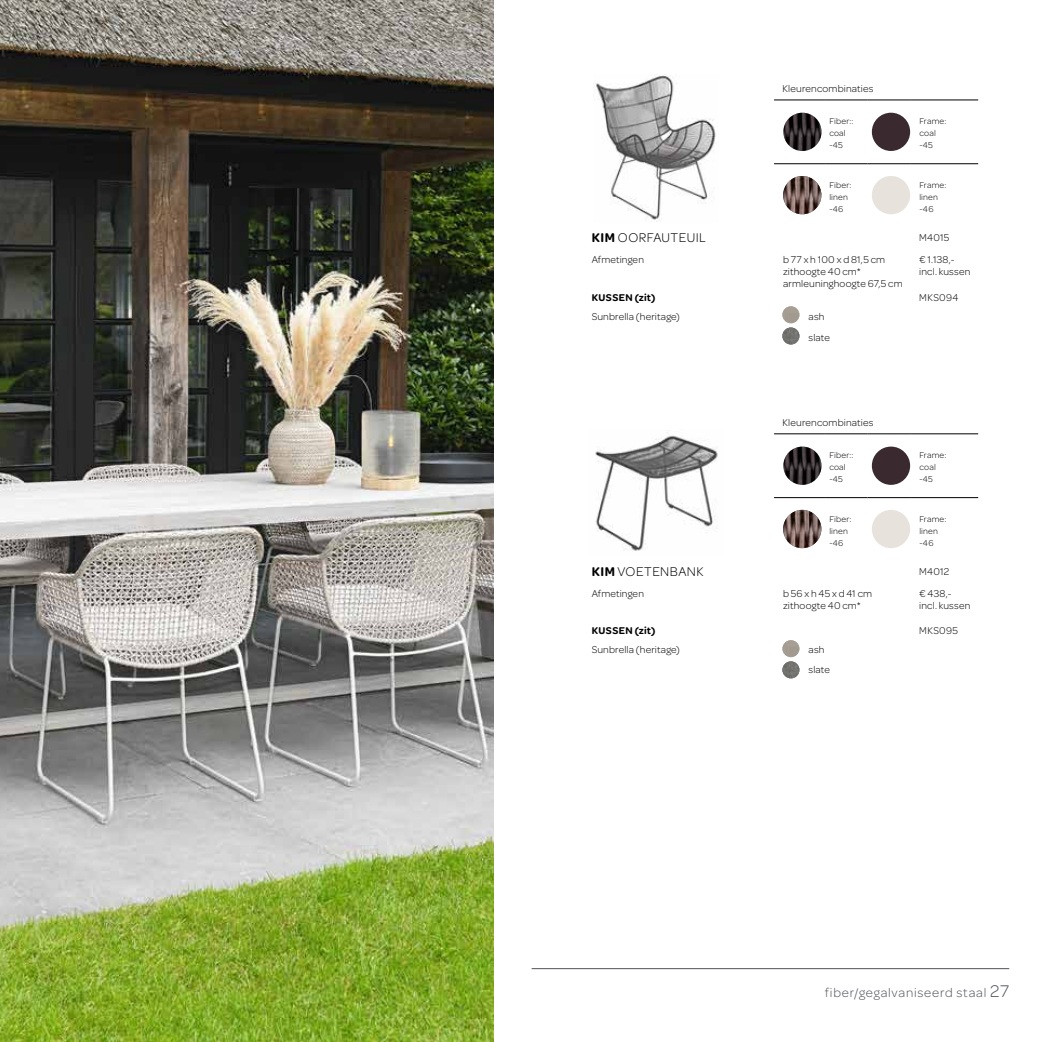
<style>
.page{position:relative;width:1042px;height:1042px;background:#fff}
.page>*{position:absolute;margin:0;border:0;box-sizing:border-box;transform-origin:0 0}
.t1{font:300 13.5px "Omnes";letter-spacing:.06em;color:#50535a}
.t2{font:300 13.5px "Omnes";letter-spacing:.035em;color:#000}
.t3{font:300 10.5px/12px "Omnes";letter-spacing:.015em;color:#000}
.t4{font:600 10.5px "Omnes";letter-spacing:.045em;color:#000}
.t5{font:300 9px/12px "Omnes";letter-spacing:.02em;color:#000}
.s1{font-weight:600}
.s2{font-size:18px}
</style>
<div class="page">
<img style="left:0;top:0;width:493px;height:1042px">
<img style="left:593px;top:74px;width:123px;height:148px">
<img style="left:595px;top:435px;width:123px;height:116px">
<hr style="left:531px;top:968px;width:478px;height:1px;background:#50535a">
<img style="left:783px;top:113px;width:38px;height:38px;border-radius:19px">
<hr style="left:774px;top:163px;width:51px;height:1px;background:#000">
<hr style="left:825px;top:163px;width:42px;height:1px;background:#000">
<hr style="left:867px;top:163px;width:44px;height:1px;background:#000">
<hr style="left:911px;top:163px;width:67px;height:1px;background:#000">
<hr style="left:774px;top:100px;width:51px;height:1px;background:#000">
<hr style="left:825px;top:100px;width:42px;height:1px;background:#000">
<hr style="left:867px;top:100px;width:44px;height:1px;background:#000">
<hr style="left:911px;top:100px;width:67px;height:1px;background:#000">
<div style="left:872px;top:113px;width:38px;height:38px;background:#3a2a2f;border-radius:50%"></div>
<div style="left:872px;top:176px;width:38px;height:38px;background:#e7e2dc;border-radius:50%"></div>
<img style="left:783px;top:176px;width:38px;height:38px;border-radius:19px">
<img style="left:783px;top:446px;width:38px;height:39px;border-radius:19px">
<hr style="left:774px;top:497px;width:51px;height:1px;background:#000">
<hr style="left:825px;top:497px;width:42px;height:1px;background:#000">
<hr style="left:867px;top:497px;width:44px;height:1px;background:#000">
<hr style="left:911px;top:497px;width:67px;height:1px;background:#000">
<hr style="left:774px;top:433px;width:51px;height:1px;background:#000">
<hr style="left:825px;top:433px;width:42px;height:1px;background:#000">
<hr style="left:867px;top:433px;width:44px;height:1px;background:#000">
<hr style="left:911px;top:433px;width:67px;height:1px;background:#000">
<div style="left:872px;top:446px;width:38px;height:39px;background:#3a2a2f;border-radius:50%"></div>
<div style="left:872px;top:510px;width:38px;height:38px;background:#e7e2dc;border-radius:50%"></div>
<img style="left:783px;top:510px;width:38px;height:38px;border-radius:19px">
<img style="left:782px;top:306px;width:17px;height:17px;border-radius:9px">
<img style="left:782px;top:640px;width:17px;height:17px;border-radius:9px">
<img style="left:782px;top:327px;width:17px;height:17px;border-radius:9px">
<img style="left:782px;top:661px;width:17px;height:17px;border-radius:9px">
<p class="t3" style="left:782px;top:82px;width:92px">Kleurencombinaties</p>
<p class="t5" style="left:829px;top:115px;width:26px">Fiber:: coal -45</p>
<p class="t5" style="left:919px;top:115px;width:28px">Frame: coal -45</p>
<p class="t5" style="left:829px;top:178px;width:24px">Fiber: linen -46</p>
<p class="t5" style="left:919px;top:178px;width:28px">Frame: linen -46</p>
<p class="t2" style="left:592px;top:229px;width:116px"><span class="s1">KIM</span> OORFAUTEUIL</p>
<p class="t3" style="left:919px;top:231px;width:32px">M4015</p>
<p class="t3" style="left:592px;top:253px;width:54px">Afmetingen</p>
<p class="t3" style="left:783px;top:253px;width:121px">b 77 x h 100 x d 81,5 cm zithoogte 40 cm* armleuninghoogte 67,5 cm</p>
<p class="t3" style="left:919px;top:253px;width:53px">€ 1.138,- incl. kussen</p>
<p class="t4" style="left:592px;top:290px;width:65px">KUSSEN (zit)</p>
<p class="t3" style="left:919px;top:290px;width:41px">MKS094</p>
<p class="t3" style="left:592px;top:310px;width:90px">Sunbrella (heritage)</p>
<p class="t3" style="left:808px;top:305px;width:23px;line-height:21.3px">ash slate</p>
<p class="t3" style="left:782px;top:416px;width:92px">Kleurencombinaties</p>
<p class="t5" style="left:829px;top:448px;width:26px">Fiber:: coal -45</p>
<p class="t5" style="left:919px;top:448px;width:28px">Frame: coal -45</p>
<p class="t5" style="left:829px;top:512px;width:24px">Fiber: linen -46</p>
<p class="t5" style="left:919px;top:512px;width:28px">Frame: linen -46</p>
<p class="t2" style="left:592px;top:563px;width:113px"><span class="s1">KIM</span> VOETENBANK</p>
<p class="t3" style="left:919px;top:565px;width:31px">M4012</p>
<p class="t3" style="left:592px;top:587px;width:54px">Afmetingen</p>
<p class="t3" style="left:783px;top:587px;width:91px">b 56 x h 45 x d 41 cm zithoogte 40 cm*</p>
<p class="t3" style="left:919px;top:587px;width:53px">€ 438,- incl. kussen</p>
<p class="t4" style="left:592px;top:623px;width:65px">KUSSEN (zit)</p>
<p class="t3" style="left:919px;top:624px;width:40px">MKS095</p>
<p class="t3" style="left:592px;top:643px;width:90px">Sunbrella (heritage)</p>
<p class="t3" style="left:808px;top:638px;width:23px;line-height:20.5px">ash slate</p>
<p class="t1" style="left:825px;top:983px;width:186px">fiber/gegalvaniseerd staal <span class="s2">27</span></p>
</div>
